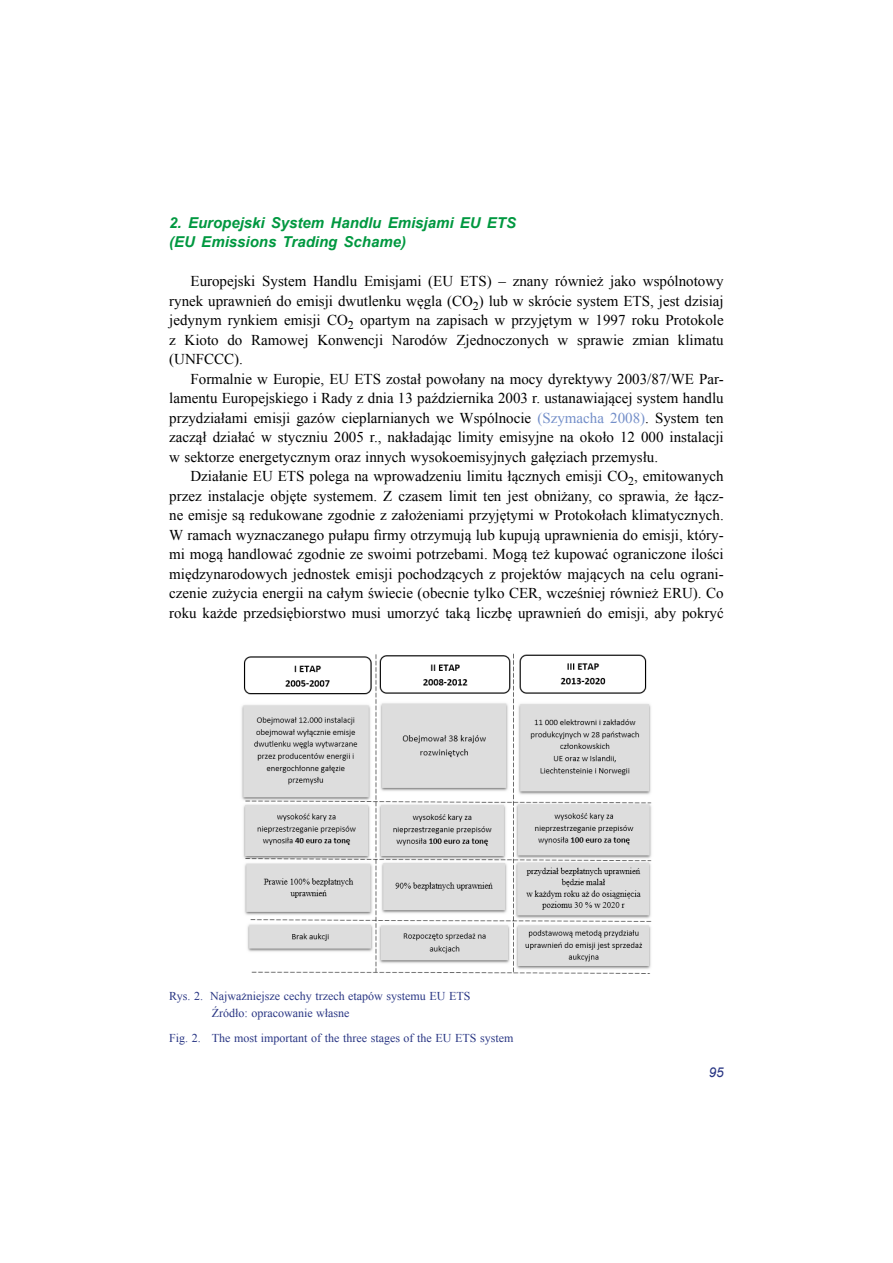
<style>
.page{position:relative;width:893px;height:1263px;background:#fff}
.page>*{position:absolute;margin:0;border:0;box-sizing:border-box;transform-origin:0 0}
.t1{font:15px/19.5px "Times New Roman";color:#000;text-align:justify}
.t2{font:italic 700 15px/19.5px "Arial";color:#009840}
.t3{font:italic 13.5px "Arial";color:#283583}
.t4{font:12px/16.5px "Times New Roman";color:#283583}
.s1{color:#748fc9}
</style>
<div class="page">
<img style="left:241px;top:653px;width:411px;height:321px">
<p class="t2" style="left:169px;top:213px;width:348px">2. Europejski System Handlu Emisjami EU ETS (EU Emissions Trading Schame)</p>
<p class="t1" style="left:169px;top:271px;width:556px;text-indent:21px">Europejski System Handlu Emisjami (EU ETS) – znany również jako wspólnotowy rynek uprawnień do emisji dwutlenku węgla (CO<sub>2</sub>) lub w skrócie system ETS, jest dzisiaj jedynym rynkiem emisji CO<sub>2</sub> opartym na zapisach w przyjętym w 1997 roku Protokole z Kioto do Ramowej Konwencji Narodów Zjednoczonych w sprawie zmian klimatu (UNFCCC).</p>
<p class="t1" style="left:169px;top:369px;width:556px;text-indent:21px">Formalnie w Europie, EU ETS został powołany na mocy dyrektywy 2003/87/WE Par&shy;lamentu Europejskiego i Rady z dnia 13 października 2003 r. ustanawiającej system handlu przydziałami emisji gazów cieplarnianych we Wspólnocie <span class="s1">(Szymacha 2008)</span>. System ten zaczął działać w styczniu 2005 r., nakładając limity emisyjne na około 12 000 instalacji w sektorze energetycznym oraz innych wysokoemisyjnych gałęziach przemysłu.</p>
<p class="t1" style="left:169px;top:466px;width:556px;text-indent:21px">Działanie EU ETS polega na wprowadzeniu limitu łącznych emisji CO<sub>2</sub>, emitowanych przez instalacje objęte systemem. Z czasem limit ten jest obniżany, co sprawia, że łącz&shy;ne emisje są redukowane zgodnie z założeniami przyjętymi w Protokołach klimatycznych.<br>W ramach wyznaczanego pułapu firmy otrzymują lub kupują uprawnienia do emisji, który&shy;mi mogą handlować zgodnie ze swoimi potrzebami. Mogą też kupować ograniczone ilości międzynarodowych jednostek emisji pochodzących z projektów mających na celu ograni&shy;czenie zużycia energii na całym świecie (obecnie tylko CER, wcześniej również ERU). Co roku każde przedsiębiorstwo musi umorzyć taką liczbę uprawnień do emisji, aby pokryć</p>
<p class="t4" style="left:212px;top:988px;width:260px;text-indent:-43px">Rys. 2. Najważniejsze cechy trzech etapów systemu EU ETS<br>Źródło: opracowanie własne</p>
<p class="t4" style="left:169px;top:1029px;width:346px">Fig. 2. The most important of the three stages of the EU ETS system</p>
<p class="t3" style="left:709px;top:1064px;width:17px">95</p>
</div>
